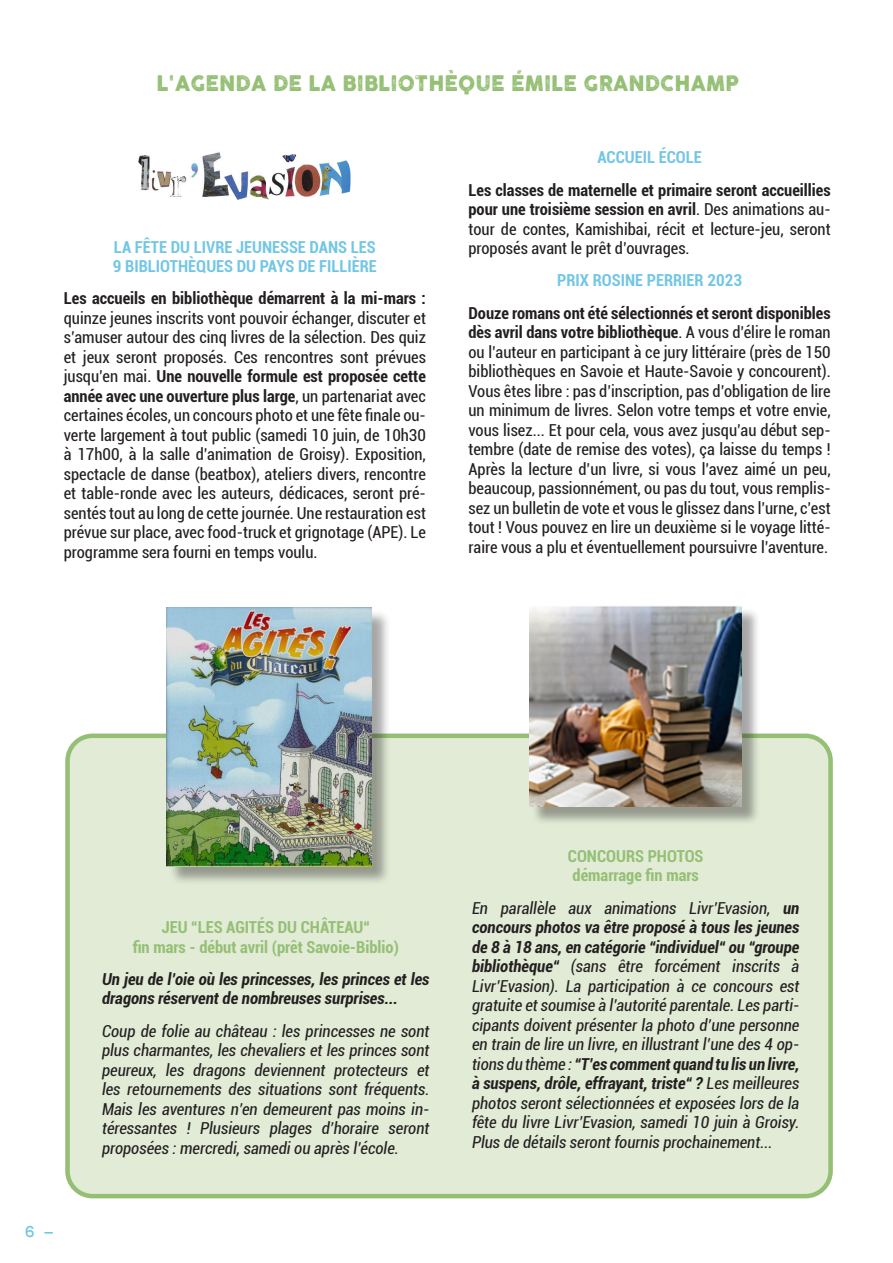
<style>
.page{position:relative;width:893px;height:1263px;background:#fff}
.page>*{position:absolute;margin:0;border:0;box-sizing:border-box;transform-origin:0 0}
.TITRE{font:21px "COCOGOOSELETTERPRESS";letter-spacing:.01em;color:#94bf74;scale:.95 1}
.TEXTE{font:condensed 16.5px/19.5px "Roboto";color:#231f20;text-align:justify}
.TEXTE-2{font:italic condensed 16.5px/19.5px "Roboto";color:#231f20;text-align:justify}
.PARAGRAPHE{font:700 condensed 16.5px/19.5px "Roboto";color:#72c6e5}
.PARAGRAPHE-2{font:700 condensed 16.5px/19.5px "Roboto";color:#94bf74;text-align:center}
.TEXTE-3{font:italic 700 condensed 16.5px/19.5px "Roboto";color:#231f20}
.t1{font:700 15px "Gravity";color:#72c6e5}
.s1{font-weight:700}
</style>
<div class="page">
<div style="left:68px;top:736px;width:762px;height:460px;background:#e1ebd6;border-radius:25px"></div>
<div style="left:65px;top:733px;width:768px;height:465px;border:4px solid #94bf74;border-radius:25px"></div>
<div style="left:169px;top:609px;width:222px;height:277px;background:#231f20;opacity:.4"></div>
<img style="left:167px;top:607px;width:204px;height:259px">
<div style="left:531px;top:607px;width:229px;height:219px;background:#231f20;opacity:.4"></div>
<img style="left:529px;top:605px;width:213px;height:202px">
<img style="left:138px;top:152px;width:213px;height:48px">
<p class="TITRE" style="left:157px;top:71px;width:614px">L'AGENDA DE LA BIBLIOTHÈQUE ÉMILE GRANDCHAMP</p>
<p class="PARAGRAPHE" style="left:113px;top:236px;width:266px">LA FÊTE DU LIVRE JEUNESSE DANS LES<br>9 BIBLIOTHÈQUES DU PAYS DE FILLIÈRE</p>
<p class="TEXTE" style="left:64px;top:288px;width:364px"><span class="s1">Les accueils en bibliothèque démarrent à la mi-mars : </span>quinze jeunes inscrits vont pouvoir échanger, discuter et s’amuser autour des cinq livres de la sélection. Des quiz et jeux seront proposés. Ces rencontres sont prévues jusqu’en mai. <span class="s1">Une nouvelle formule est proposée cette année avec une ouverture plus large</span>, un partenariat avec certaines écoles, un concours photo et une fête finale ou&shy;verte largement à tout public (samedi 10 juin, de 10h30 à 17h00, à la salle d’animation de Groisy). Exposition, spectacle de danse (beatbox), ateliers divers, rencontre et table-ronde avec les auteurs, dédicaces, seront pré&shy;sentés tout au long de cette journée. Une restauration est prévue sur place, avec food-truck et grignotage (APE). Le programme sera fourni en temps voulu.</p>
<p class="PARAGRAPHE" style="left:597px;top:147px;width:106px">ACCUEIL ÉCOLE</p>
<p class="TEXTE" style="left:468px;top:179px;width:364px"><span class="s1">Les classes de maternelle et primaire seront accueillies pour une troisième session en avril</span>. Des animations au&shy;tour de contes, Kamishibai, récit et lecture-jeu, seront proposés avant le prêt d’ouvrages.</p>
<p class="PARAGRAPHE" style="left:557px;top:270px;width:186px">PRIX ROSINE PERRIER 2023</p>
<p class="TEXTE" style="left:468px;top:302px;width:364px"><span class="s1">Douze romans ont été sélectionnés et seront disponibles dès avril dans votre bibliothèque</span>. A vous d’élire le roman ou l’auteur en participant à ce jury littéraire (près de 150 bibliothèques en Savoie et Haute-Savoie y concourent).<br>Vous êtes libre : pas d’inscription, pas d’obligation de lire un minimum de livres. Selon votre temps et votre envie, vous lisez... Et pour cela, vous avez jusqu’au début sep&shy;tembre (date de remise des votes), ça laisse du temps !<br>Après la lecture d’un livre, si vous l’avez aimé un peu, beaucoup, passionnément, ou pas du tout, vous remplis&shy;sez un bulletin de vote et vous le glissez dans l’urne, c’est tout ! Vous pouvez en lire un deuxième si le voyage litté&shy;raire vous a plu et éventuellement poursuivre l’aventure.</p>
<p class="t1" style="left:25px;top:1222px;width:32px">6 -</p>
<p class="PARAGRAPHE-2" style="left:133px;top:917px;width:268px">JEU “LES AGITÉS DU CHÂTEAU“<br>fin mars - début avril (prêt Savoie-Biblio)</p>
<p class="TEXTE-3" style="left:102px;top:968px;width:329px">Un jeu de l’oie où les princesses, les princes et les dragons réservent de nombreuses surprises...</p>
<p class="TEXTE-2" style="left:102px;top:1020px;width:329px">Coup de folie au château : les princesses ne sont plus charmantes, les chevaliers et les princes sont peureux, les dragons deviennent protecteurs et les retournements des situations sont fréquents.<br>Mais les aventures n’en demeurent pas moins in&shy;téressantes ! Plusieurs plages d’horaire seront proposées : mercredi, samedi ou après l’école.</p>
<p class="PARAGRAPHE-2" style="left:568px;top:845px;width:137px;text-align:left">CONCOURS PHOTOS démarrage fin mars</p>
<p class="TEXTE-2" style="left:472px;top:897px;width:329px">En parallèle aux animations Livr’Evasion, <span class="s1">un concours photos va être proposé à tous les jeunes de 8 à 18 ans, en catégorie “individuel“ ou “groupe bibliothèque“</span> (sans être forcément inscrits à Livr’Evasion). La participation à ce concours est gratuite et soumise à l’autorité parentale. Les parti&shy;cipants doivent présenter la photo d’une personne en train de lire un livre, en illustrant l’une des 4 op&shy;tions du thème : <span class="s1">“T’es comment quand tu lis un livre, à suspens, drôle, effrayant, triste“ ?</span> Les meilleures photos seront sélectionnées et exposées lors de la fête du livre Livr’Evasion, samedi 10 juin à Groisy.<br>Plus de détails seront fournis prochainement...</p>
</div>
